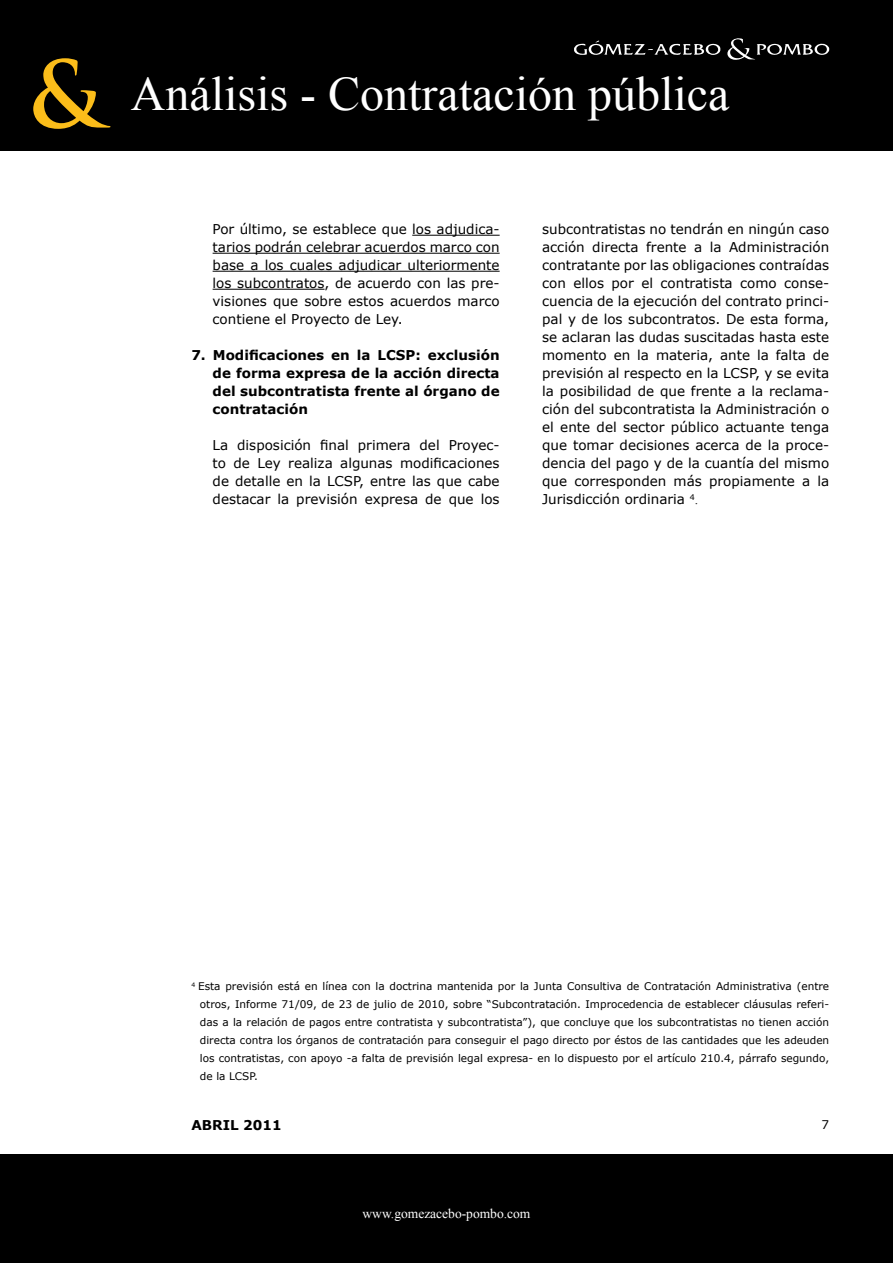
<style>
.page{position:relative;width:893px;height:1263px;background:#fff}
.page>*{position:absolute;margin:0;border:0;box-sizing:border-box;transform-origin:0 0}
.t1{font:700 90px "Trajan Pro";color:#fbbd1a}
.t2{font:48px "Times New Roman";color:#fff}
.Párrafo_guión_2º{font:13.5px/18px "Verdana";color:#000;text-align:justify}
.Párrafo_guión_1º{font:700 13.5px/18px "Verdana";color:#000;text-align:justify}
.t3{font:13.5px "Times New Roman";color:#fff}
.t4{font:12px "Verdana";color:#000}
.Pie_de_página{font:10.5px/18px "Verdana";color:#000;text-align:justify}
.s1{font-family:"Times New Roman"}
</style>
<div class="page">
<div style="left:0;top:0;width:893px;height:151px;background:#000"></div>
<div style="left:0;top:1154px;width:893px;height:109px;background:#000"></div>
<svg style="left:727px;top:38px;width:102px;height:22px"></svg>
<svg style="left:574px;top:41px;width:147px;height:14px"></svg>
<hr style="left:412px;top:235px;width:88px;height:1px;background:#000">
<hr style="left:213px;top:253px;width:287px;height:1px;background:#000">
<hr style="left:213px;top:271px;width:287px;height:1px;background:#000">
<hr style="left:213px;top:289px;width:112px;height:1px;background:#000">
<h1 class="t1" style="left:28px;top:39px;width:76px">&amp;</h1>
<h2 class="t2" style="left:131px;top:62px;width:600px">Análisis - Contratación pública</h2>
<p class="Párrafo_guión_2º" style="left:213px;top:220px;width:289px">Por último, se establece que los adjudica&shy;tarios podrán celebrar acuerdos marco con base a los cuales adjudicar ulteriormente los subcontratos, de acuerdo con las pre&shy;visiones que sobre estos acuerdos marco contiene el Proyecto de Ley.</p>
<p class="Párrafo_guión_1º" style="left:213px;top:346px;width:289px;text-indent:-21px">7. Modificaciones en la LCSP: exclusión de forma expresa de la acción directa del subcontratista frente al órgano de contratación</p>
<p class="Párrafo_guión_2º" style="left:213px;top:436px;width:289px">La disposición final primera del Proyec&shy;to de Ley realiza algunas modificaciones de detalle en la LCSP, entre las que cabe destacar la previsión expresa de que los</p>
<p class="Párrafo_guión_2º" style="left:542px;top:220px;width:289px">subcontratistas no tendrán en ningún caso acción directa frente a la Administración contratante por las obligaciones contraídas con ellos por el contratista como conse&shy;cuencia de la ejecución del contrato princi&shy;pal y de los subcontratos. De esta forma, se aclaran las dudas suscitadas hasta este momento en la materia, ante la falta de previsión al respecto en la LCSP, y se evita la posibilidad de que frente a la reclama&shy;ción del subcontratista la Administración o el ente del sector público actuante tenga que tomar decisiones acerca de la proce&shy;dencia del pago y de la cuantía del mismo que corresponden más propiamente a la Jurisdicción ordinaria <sup>4</sup><span class="s1">.</span></p>
<p class="Pie_de_página" style="left:200px;top:977px;width:631px;text-indent:-9px"><sup>4</sup> Esta previsión está en línea con la doctrina mantenida por la Junta Consultiva de Contratación Administrativa (entre otros, Informe 71/09, de 23 de julio de 2010, sobre “Subcontratación. Improcedencia de establecer cláusulas referi&shy;das a la relación de pagos entre contratista y subcontratista”), que concluye que los subcontratistas no tienen acción directa contra los órganos de contratación para conseguir el pago directo por éstos de las cantidades que les adeuden los contratistas, con apoyo -a falta de previsión legal expresa- en lo dispuesto por el artículo 210.4, párrafo segundo, de la LCSP.</p>
<p class="Párrafo_guión_1º" style="left:191px;top:1115px;width:92px">ABRIL 2011</p>
<p class="t4" style="left:822px;top:1117px;width:9px">7</p>
<p class="t3" style="left:363px;top:1204px;width:169px">www.gomezacebo-pombo.com</p>
</div>
